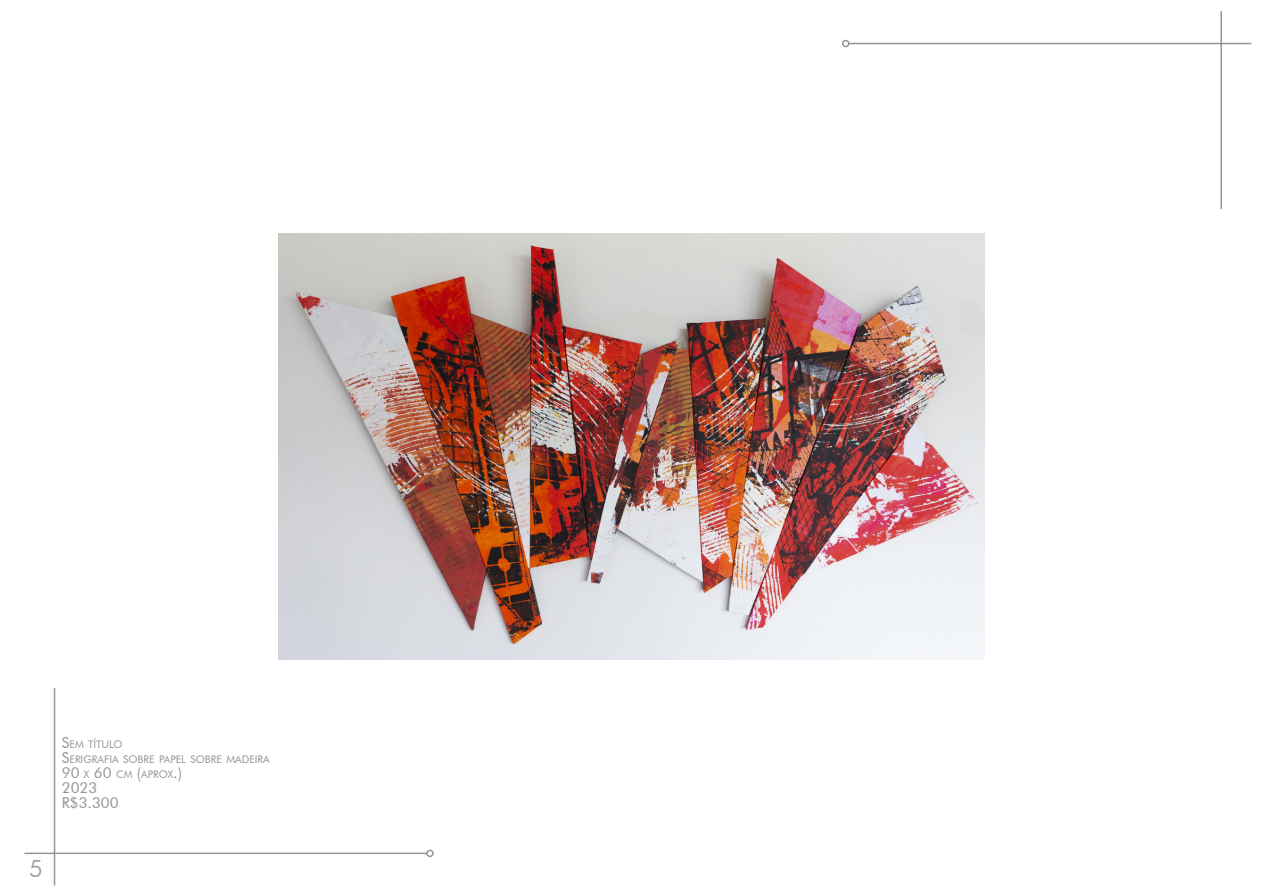
<style>
.page{position:relative;width:1263px;height:893px;background:#fff}
.page>*{position:absolute;margin:0;border:0;box-sizing:border-box;transform-origin:0 0}
.t1{font:300 24px "Futura BT";color:#939598}
.t2{font:15px "Futura BT";color:#939598}
.t3{font:10.5px "Futura BT";color:#939598}
.s1{font-size:15px}
</style>
<div class="page">
<hr style="left:24px;top:853px;width:403px;height:1px;background:#939598">
<div style="left:426px;top:850px;width:8px;height:7px;border:2px solid #939598;border-radius:50%"></div>
<hr style="left:54px;top:688px;width:1px;height:197px;background:#939598">
<hr style="left:849px;top:43px;width:402px;height:1px;background:#939598">
<div style="left:842px;top:40px;width:7px;height:7px;border:2px solid #939598;border-radius:50%"></div>
<hr style="left:1220px;top:11px;width:2px;height:198px;background:#939598">
<img style="left:278px;top:233px;width:707px;height:427px">
<h1 class="t1" style="left:29px;top:854px;width:15px">5</h1>
<p class="t3" style="left:62px;top:738px;width:62px"><span class="s1">S</span>EM TÍTULO</p>
<p class="t3" style="left:62px;top:753px;width:209px"><span class="s1">S</span>ERIGRAFIA SOBRE PAPEL SOBRE MADEI RA</p>
<p class="t3" style="left:62px;top:768px;width:122px"><span class="s1">90</span> X <span class="s1">60</span> CM <span class="s1">(</span>APROX<span class="s1">.)</span></p>
<p class="t2" style="left:62px;top:779px;width:37px">2023</p>
<p class="t2" style="left:62px;top:794px;width:58px">R$3.300</p>
</div>
